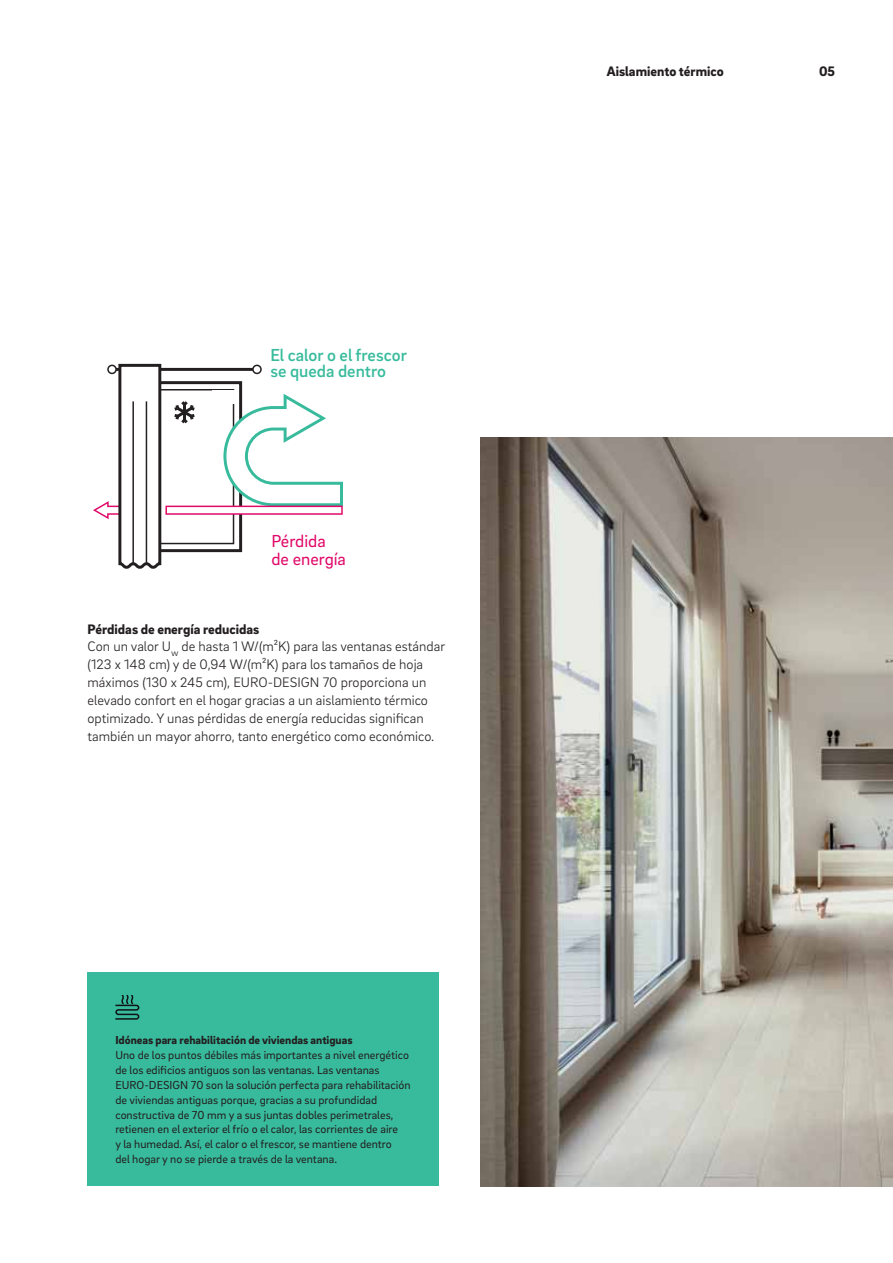
<style>
.page{position:relative;width:893px;height:1263px;background:#fff}
.page>*{position:absolute;margin:0;border:0;box-sizing:border-box;transform-origin:0 0}
.t1{font:500 17.85px/16.4px "Brix Sans";color:#38bb9c}
.t2{font:17.85px/17.9px "Brix Sans";color:#e00868}
.t3{font:17.85px "Brix Sans";color:#38bb9c}
.t4{font:300 14.1px/17.9px "Brix Sans";color:#231f20}
.t5{font:900 14.1px "Brix Sans";color:#231f20}
.t6{font:11.85px/14.9px "Brix Sans";color:#231f20}
.t7{font:900 11.85px "Brix Sans";color:#231f20}
.s1{font-weight:900}
</style>
<div class="page">
<img style="left:480px;top:438px;width:413px;height:748px">
<svg style="left:93px;top:363px;width:250px;height:206px"></svg>
<div style="left:88px;top:973px;width:351px;height:213px;background:#38bb9c"></div>
<svg style="left:115px;top:996px;width:25px;height:24px"></svg>
<div style="left:270px;top:344px;width:173px;height:42px;background:#fff"></div>
<h1 class="t3" style="left:271px;top:345px;width:54px">El calor</h1>
<h1 class="t1" style="left:270px;top:346px;width:138px">El calor o el frescor se queda dentro</h1>
<h1 class="t2" style="left:271px;top:534px;width:76px">Pérdida de energía</h1>
<p class="t4" style="left:88px;top:621px;width:359px"><span class="s1">Pérdidas de energía reducidas<br></span>Con un valor U<sub>w</sub> de hasta 1 W/(m²K) para las ventanas estándar (123 x 148 cm) y de 0,94 W/(m²K) para los tamaños de hoja máximos (130 x 245 cm), EURO-DESIGN 70 proporciona un elevado confort en el hogar gracias a un aislamiento térmico optimizado. Y unas pérdidas de energía reducidas significan también un mayor ahorro, tanto energético como económico.</p>
<p class="t7" style="left:115px;top:1036px;width:239px">Idóneas para rehabilitación de viviendas antiguas</p>
<p class="t6" style="left:115px;top:1048px;width:297px">Uno de los puntos débiles más importantes a nivel energético de los edificios antiguos son las ventanas. Las ventanas EURO-DESIGN 70 son la solución perfecta para rehabilitación de viviendas antiguas porque, gracias a su profundidad constructiva de 70 mm y a sus juntas dobles perimetrales, retienen en el exterior el frío o el calor, las corrientes de aire<br>y la humedad. Así, el calor o el frescor, se mantiene dentro<br>del hogar y no se pierde a través de la ventana.</p>
<p class="t5" style="left:607px;top:66px;width:118px">Aislamiento térmico</p>
<p class="t5" style="left:819px;top:66px;width:17px">05</p>
</div>
